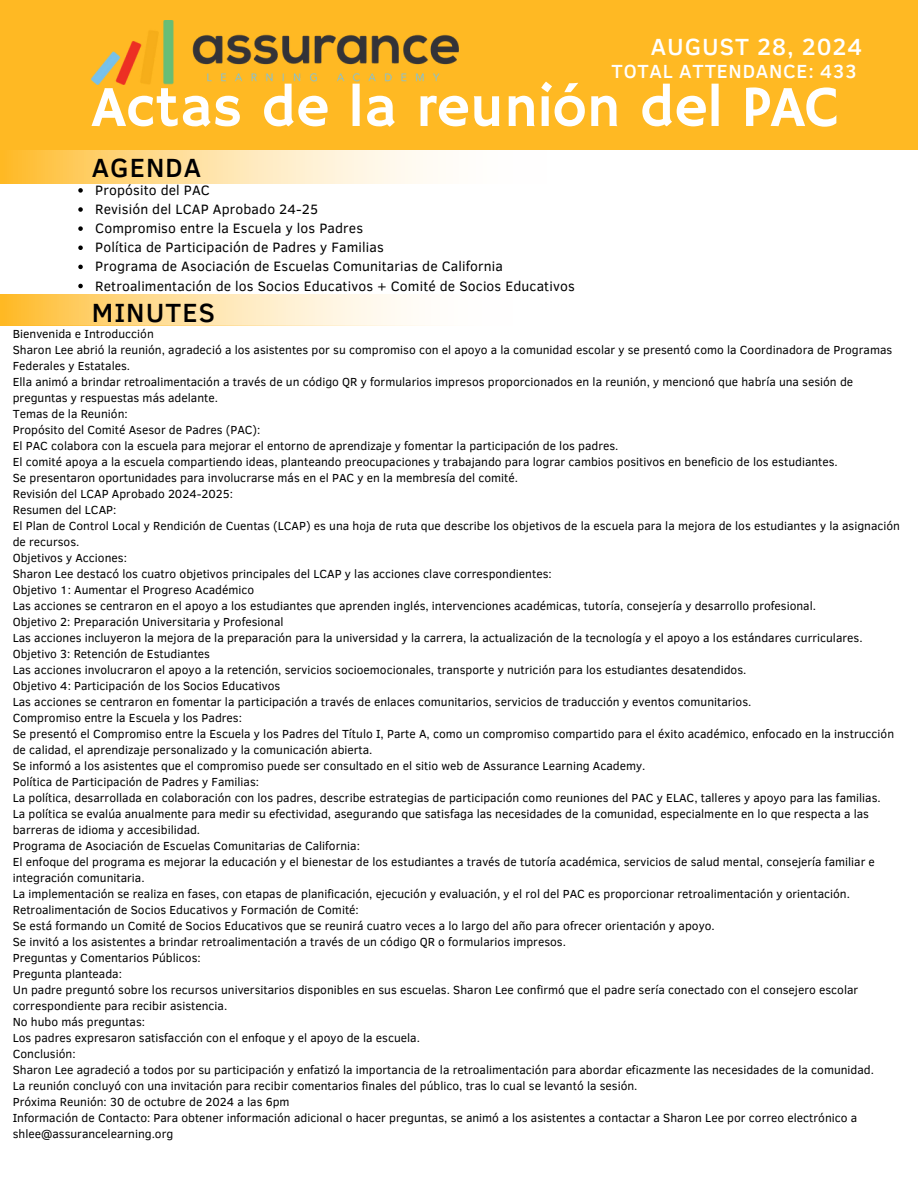
<style>
.page{position:relative;width:918px;height:1188px;background:#fff}
.page>*{position:absolute;margin:0;border:0;box-sizing:border-box;transform-origin:0 0}
.t1{font:58.2px "Hammersmith One";color:#fff}
.t2{font:500 27px "Clear Sans";letter-spacing:.04em;color:#000}
.t3{font:500 24px "Clear Sans";letter-spacing:.04em;color:#fff}
.t4{font:500 19.5px "Clear Sans";letter-spacing:.04em;color:#fff}
.t5{font:13.95px "Clear Sans";letter-spacing:.01em;color:#000}
.t6{font:12px/16px "Clear Sans";color:#000}
</style>
<div class="page">
<div style="left:0;top:0;width:918px;height:150px;background:#ffb923"></div>
<svg style="left:0;top:150px;width:433px;height:33px;background:#ffe0a1"></svg>
<svg style="left:0;top:295px;width:407px;height:30px;background:#ffe0a1"></svg>
<img style="left:92px;top:20px;width:367px;height:64px">
<svg style="left:78px;top:188px;width:5px;height:5px"></svg>
<svg style="left:78px;top:207px;width:5px;height:5px"></svg>
<svg style="left:78px;top:226px;width:5px;height:5px"></svg>
<svg style="left:78px;top:246px;width:5px;height:4px"></svg>
<svg style="left:78px;top:265px;width:5px;height:4px"></svg>
<svg style="left:78px;top:284px;width:5px;height:4px"></svg>
<p class="t3" style="left:651px;top:29px;width:213px">AUGUST 28, 2024</p>
<p class="t4" style="left:612px;top:57px;width:247px">TOTAL ATTENDANCE: 433</p>
<p class="t1" style="left:92px;top:74px;width:748px">Actas de la reunión del PAC</p>
<p class="t2" style="left:92px;top:148px;width:111px">AGENDA</p>
<h1 class="t5" style="left:95px;top:180px;width:116px">Propósito del PAC</h1>
<p class="t5" style="left:95px;top:199px;width:225px">Revisión del LCAP Aprobado 24-25</p>
<h2 class="t5" style="left:95px;top:218px;width:269px">Compromiso entre la Escuela y los Padres</h2>
<p class="t5" style="left:95px;top:237px;width:290px">Política de Participación de Padres y Familias</p>
<p class="t5" style="left:95px;top:256px;width:409px">Programa de Asociación de Escuelas Comunitarias de California</p>
<p class="t5" style="left:95px;top:275px;width:481px">Retroalimentación de los Socios Educativos + Comité de Socios Educativos</p>
<p class="t6" style="left:13px;top:325px;width:143px">Bienvenida e Introducción</p>
<p class="t6" style="left:13px;top:341px;width:881px">Sharon Lee abrió la reunión, agradeció a los asistentes por su compromiso con el apoyo a la comunidad escolar y se presentó como la Coordinadora de Programas<br>Federales y Estatales.</p>
<p class="t6" style="left:13px;top:373px;width:842px">Ella animó a brindar retroalimentación a través de un código QR y formularios impresos proporcionados en la reunión, y mencionó que habría una sesión de preguntas y respuestas más adelante.</p>
<p class="t6" style="left:13px;top:405px;width:116px">Temas de la Reunión:</p>
<h2 class="t6" style="left:13px;top:421px;width:249px">Propósito del Comité Asesor de Padres (PAC):</h2>
<p class="t6" style="left:13px;top:437px;width:607px">El PAC colabora con la escuela para mejorar el entorno de aprendizaje y fomentar la participación de los padres.</p>
<p class="t6" style="left:13px;top:453px;width:827px">El comité apoya a la escuela compartiendo ideas, planteando preocupaciones y trabajando para lograr cambios positivos en beneficio de los estudiantes.</p>
<p class="t6" style="left:13px;top:469px;width:507px">Se presentaron oportunidades para involucrarse más en el PAC y en la membresía del comité.</p>
<p class="t6" style="left:13px;top:485px;width:222px">Revisión del LCAP Aprobado 2024-2025:</p>
<p class="t6" style="left:13px;top:501px;width:105px">Resumen del LCAP:</p>
<p class="t6" style="left:13px;top:517px;width:889px">El Plan de Control Local y Rendición de Cuentas (LCAP) es una hoja de ruta que describe los objetivos de la escuela para la mejora de los estudiantes y la asignación de recursos.</p>
<p class="t6" style="left:13px;top:549px;width:116px">Objetivos y Acciones:</p>
<p class="t6" style="left:13px;top:565px;width:540px">Sharon Lee destacó los cuatro objetivos principales del LCAP y las acciones clave correspondientes:</p>
<p class="t6" style="left:13px;top:581px;width:243px">Objetivo 1: Aumentar el Progreso Académico</p>
<p class="t6" style="left:13px;top:597px;width:805px">Las acciones se centraron en el apoyo a los estudiantes que aprenden inglés, intervenciones académicas, tutoría, consejería y desarrollo profesional.</p>
<p class="t6" style="left:13px;top:613px;width:272px">Objetivo 2: Preparación Universitaria y Profesional</p>
<p class="t6" style="left:13px;top:629px;width:851px">Las acciones incluyeron la mejora de la preparación para la universidad y la carrera, la actualización de la tecnología y el apoyo a los estándares curriculares.</p>
<p class="t6" style="left:13px;top:645px;width:199px">Objetivo 3: Retención de Estudiantes</p>
<p class="t6" style="left:13px;top:661px;width:735px">Las acciones involucraron el apoyo a la retención, servicios socioemocionales, transporte y nutrición para los estudiantes desatendidos.</p>
<p class="t6" style="left:13px;top:677px;width:269px">Objetivo 4: Participación de los Socios Educativos</p>
<p class="t6" style="left:13px;top:693px;width:740px">Las acciones se centraron en fomentar la participación a través de enlaces comunitarios, servicios de traducción y eventos comunitarios.</p>
<p class="t6" style="left:13px;top:709px;width:231px">Compromiso entre la Escuela y los Padres:</p>
<p class="t6" style="left:13px;top:725px;width:883px">Se presentó el Compromiso entre la Escuela y los Padres del Título I, Parte A, como un compromiso compartido para el éxito académico, enfocado en la instrucción de calidad, el aprendizaje personalizado y la comunicación abierta.</p>
<p class="t6" style="left:13px;top:757px;width:634px">Se informó a los asistentes que el compromiso puede ser consultado en el sitio web de Assurance Learning Academy.</p>
<p class="t6" style="left:13px;top:773px;width:248px">Política de Participación de Padres y Familias:</p>
<p class="t6" style="left:13px;top:789px;width:869px">La política, desarrollada en colaboración con los padres, describe estrategias de participación como reuniones del PAC y ELAC, talleres y apoyo para las familias.</p>
<p class="t6" style="left:13px;top:805px;width:858px">La política se evalúa anualmente para medir su efectividad, asegurando que satisfaga las necesidades de la comunidad, especialmente en lo que respecta a las barreras de idioma y accesibilidad.</p>
<p class="t6" style="left:13px;top:837px;width:349px">Programa de Asociación de Escuelas Comunitarias de California:</p>
<p class="t6" style="left:13px;top:853px;width:864px">El enfoque del programa es mejorar la educación y el bienestar de los estudiantes a través de tutoría académica, servicios de salud mental, consejería familiar e integración comunitaria.</p>
<p class="t6" style="left:13px;top:885px;width:839px">La implementación se realiza en fases, con etapas de planificación, ejecución y evaluación, y el rol del PAC es proporcionar retroalimentación y orientación.</p>
<p class="t6" style="left:13px;top:901px;width:348px">Retroalimentación de Socios Educativos y Formación de Comité:</p>
<p class="t6" style="left:13px;top:917px;width:704px">Se está formando un Comité de Socios Educativos que se reunirá cuatro veces a lo largo del año para ofrecer orientación y apoyo.</p>
<p class="t6" style="left:13px;top:933px;width:555px">Se invitó a los asistentes a brindar retroalimentación a través de un código QR o formularios impresos.</p>
<p class="t6" style="left:13px;top:949px;width:189px">Preguntas y Comentarios Públicos:</p>
<p class="t6" style="left:13px;top:965px;width:111px">Pregunta planteada:</p>
<p class="t6" style="left:13px;top:981px;width:847px">Un padre preguntó sobre los recursos universitarios disponibles en sus escuelas. Sharon Lee confirmó que el padre sería conectado con el consejero escolar correspondiente para recibir asistencia.</p>
<p class="t6" style="left:13px;top:1013px;width:134px">No hubo más preguntas:</p>
<p class="t6" style="left:13px;top:1029px;width:409px">Los padres expresaron satisfacción con el enfoque y el apoyo de la escuela.</p>
<p class="t6" style="left:13px;top:1045px;width:64px">Conclusión:</p>
<p class="t6" style="left:13px;top:1061px;width:863px">Sharon Lee agradeció a todos por su participación y enfatizó la importancia de la retroalimentación para abordar eficazmente las necesidades de la comunidad.</p>
<p class="t6" style="left:13px;top:1077px;width:626px">La reunión concluyó con una invitación para recibir comentarios finales del público, tras lo cual se levantó la sesión.</p>
<p class="t6" style="left:13px;top:1093px;width:278px">Próxima Reunión: 30 de octubre de 2024 a las 6pm</p>
<p class="t6" style="left:13px;top:1109px;width:846px">Información de Contacto: Para obtener información adicional o hacer preguntas, se animó a los asistentes a contactar a Sharon Lee por correo electrónico a shlee@assurancelearning.org</p>
<h3 class="t2" style="left:92px;top:292px;width:125px">MINUTES</h3>
</div>
